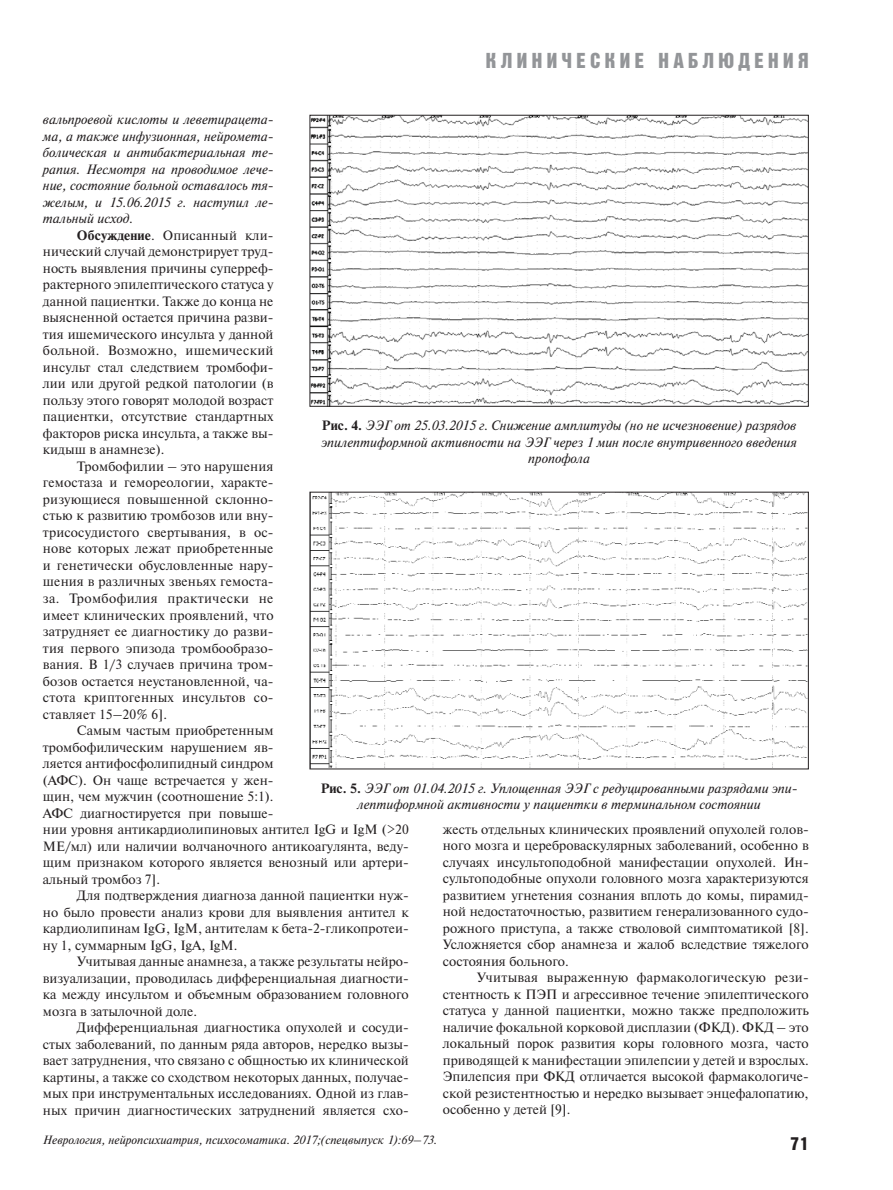
<style>
.page{position:relative;width:893px;height:1190px;background:#fff}
.page>*{position:absolute;margin:0;border:0;box-sizing:border-box;transform-origin:0 0}
.t1{font:21px "Bastion Kontrast";letter-spacing:.21em;color:#939598}
.t2{font:18px "Bastion Kontrast";color:#231f20}
.t3{font:13.5px/16.5px "Newton C";color:#231f20;text-align:justify}
.t4{font:italic 13.5px/16.5px "Newton C";color:#231f20;text-align:center}
.t5{font:italic 12px "Newton C";color:#231f20}
.s1{font-weight:700}
.s2{font-weight:700;font-style:normal}
</style>
<div class="page">
<img style="left:311px;top:117px;width:495px;height:288px">
<div style="left:309px;top:115px;width:499px;height:292px;border:1px solid #231f20"></div>
<img style="left:311px;top:494px;width:495px;height:273px">
<h1 class="t1" style="left:486px;top:53px;width:324px">КЛИНИЧЕСКИЕ НАБЛЮДЕНИЯ</h1>
<p class="t4" style="left:43px;top:113px;width:232px;text-align:justify">вальпроевой кислоты и леветирацета&shy;ма, а также инфузионная, нейромета&shy;болическая и антибактериальная те&shy;рапия. Несмотря на проводимое лече&shy;ние, состояние больной оставалось тя&shy;желым, и 15.06.2015 г. наступил ле&shy;тальный исход.</p>
<p class="t3" style="left:43px;top:228px;width:232px;text-indent:34px"><span class="s1">Обсуждение</span>. Описанный кли&shy;нический случай демонстрирует труд&shy;ность выявления причины суперреф&shy;рактерного эпилептического статуса у данной пациентки. Также до конца не выясненной остается причина разви&shy;тия ишемического инсульта у данной больной. Возможно, ишемический инсульт стал следствием тромбофи&shy;лии или другой редкой патологии (в пользу этого говорят молодой возраст пациентки, отсутствие стандартных факторов риска инсульта, а также вы&shy;кидыш в анамнезе).</p>
<p class="t3" style="left:43px;top:459px;width:232px;text-indent:34px">Тромбофилии – это нарушения гемостаза и гемореологии, характе&shy;ризующиеся повышенной склонно&shy;стью к развитию тромбозов или вну&shy;трисосудистого свертывания, в ос&shy;нове которых лежат приобретенные и генетически обусловленные нару&shy;шения в различных звеньях гемоста&shy;за. Тромбофилия практически не имеет клинических проявлений, что затрудняет ее диагностику до разви&shy;тия первого эпизода тромбообразо&shy;вания. В 1/3 случаев причина тром&shy;бозов остается неустановленной, ча&shy;стота криптогенных инсультов со&shy;ставляет 15–20% 6].</p>
<p class="t3" style="left:43px;top:723px;width:367px;text-align:left;text-indent:34px">Самым частым приобретенным<br>тромбофилическим нарушением яв-<br>ляется антифосфолипидный синдром<br>(АФС). Он чаще встречается у жен-<br>щин, чем мужчин (соотношение 5:1).<br>АФС диагностируется при повыше-<br>нии уровня антикардиолипиновых антител IgG и IgM (&gt;20<br>МЕ/мл) или наличии волчаночного антикоагулянта, веду&shy;щим признаком которого является венозный или артери&shy;альный тромбоз 7].</p>
<p class="t3" style="left:43px;top:888px;width:367px;text-indent:34px">Для подтверждения диагноза данной пациентки нуж&shy;но было провести анализ крови для выявления антител к кардиолипинам IgG, IgM, антителам к бета-2-гликопротеи&shy;ну 1, суммарным IgG, IgA, IgM.</p>
<p class="t3" style="left:43px;top:954px;width:367px;text-indent:34px">Учитывая данные анамнеза, а также результаты нейро&shy;визуализации, проводилась дифференциальная диагности&shy;ка между инсультом и объемным образованием головного мозга в затылочной доле.</p>
<p class="t3" style="left:43px;top:1020px;width:367px;text-indent:34px">Дифференциальная диагностика опухолей и сосуди&shy;стых заболеваний, по данным ряда авторов, нередко вызы&shy;вает затруднения, что связано с общностью их клинической картины, а также со сходством некоторых данных, получае&shy;мых при инструментальных исследованиях. Одной из глав&shy;ных причин диагностических затруднений является схо-</p>
<p class="t4" style="left:321px;top:418px;width:477px"><span class="s2">Рис. 4.</span> ЭЭГ от 25.03.2015 г. Снижение амплитуды (но не исчезновение) разрядов эпилептиформной активности на ЭЭГ через 1 мин после внутривенного введения пропофола</p>
<p class="t4" style="left:321px;top:781px;width:478px"><span class="s2">Рис. 5.</span> ЭЭГ от 01.04.2015 г. Уплощенная ЭЭГ с редуцированными разрядами эпи&shy;лептиформной активности у пациентки в терминальном состоянии</p>
<p class="t3" style="left:443px;top:822px;width:367px">жесть отдельных клинических проявлений опухолей голов&shy;ного мозга и цереброваскулярных заболеваний, особенно в случаях инсультоподобной манифестации опухолей. Ин&shy;сультоподобные опухоли головного мозга характеризуются развитием угнетения сознания вплоть до комы, пирамид&shy;ной недостаточностью, развитием генерализованного судо&shy;рожного приступа, а также стволовой симптоматикой [8].<br>Усложняется сбор анамнеза и жалоб вследствие тяжелого состояния больного.</p>
<p class="t3" style="left:443px;top:970px;width:367px;text-indent:34px">Учитывая выраженную фармакологическую рези&shy;стентность к ПЭП и агрессивное течение эпилептического статуса у данной пациентки, можно также предположить наличие фокальной корковой дисплазии (ФКД). ФКД – это локальный порок развития коры головного мозга, часто приводящей к манифестации эпилепсии у детей и взрослых.<br>Эпилепсия при ФКД отличается высокой фармакологиче&shy;ской резистентностью и нередко вызывает энцефалопатию, особенно у детей [9].</p>
<p class="t5" style="left:43px;top:1135px;width:396px">Неврология, нейропсихиатрия, психосоматика. 2017;(спецвыпуск 1):69–73.</p>
<h2 class="t2" style="left:790px;top:1137px;width:19px">71</h2>
</div>
